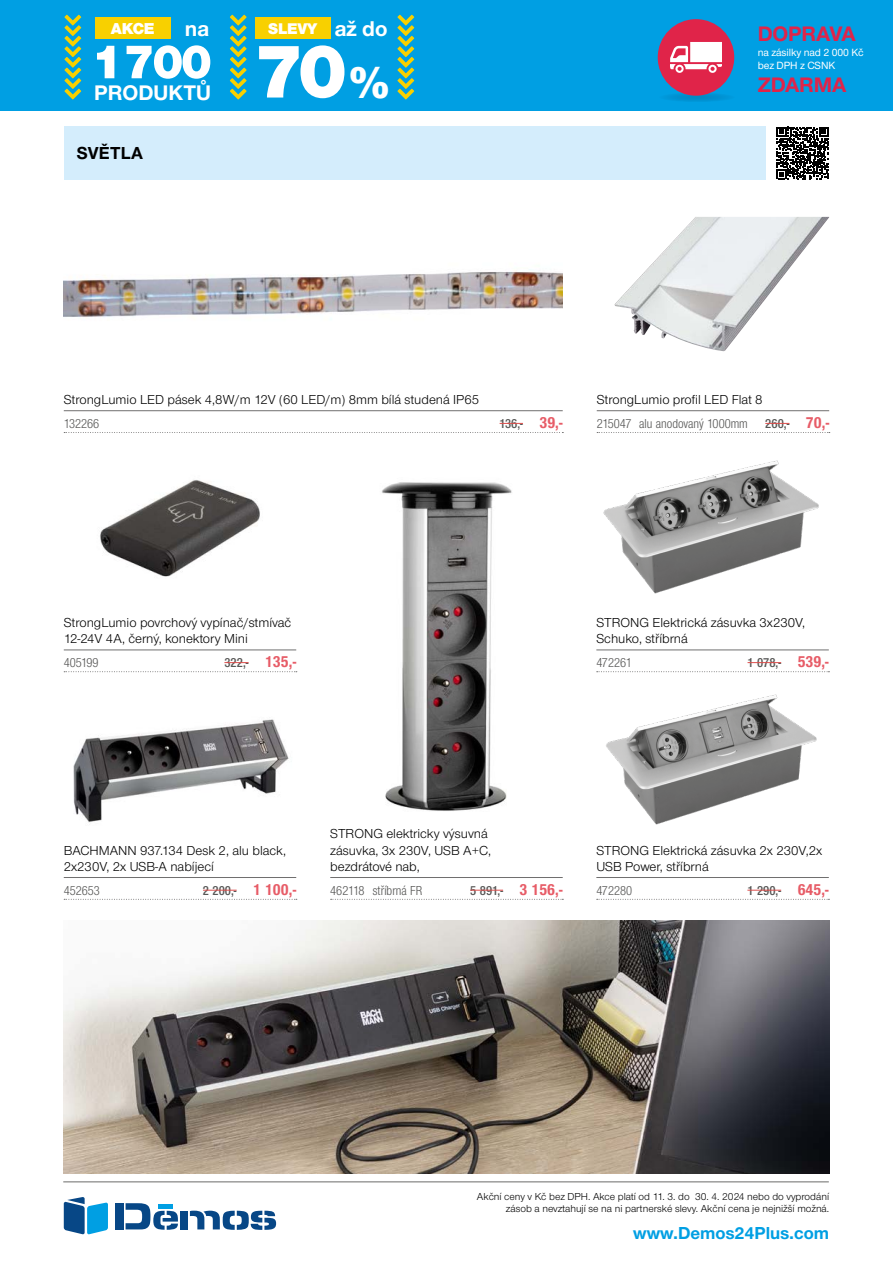
<style>
.page{position:relative;width:893px;height:1263px;background:#fff}
.page>*{position:absolute;margin:0;border:0;box-sizing:border-box;transform-origin:0 0}
.t1{font:900 79.35px "Nimbus Sans Novus TOT";color:#fff}
.t2{font:700 22.2px "Nimbus Sans Novus TOT";color:#fff}
.t3{font:700 21.9px "Nimbus Sans Novus TOT";color:#fff}
.t4{font:700 21.75px "Nimbus Sans Novus TOT";letter-spacing:-.01em;color:#e02449}
.t5{font:700 18px "Nimbus Sans Novus TOT";color:#009fe3}
.t6{font:700 18px "Nimbus Sans Novus TOT";letter-spacing:.015em;color:#000}
.t7{font:900 16.35px "Nimbus Sans Novus TOT";color:#fff}
.t8{font:900 16.05px "Nimbus Sans Novus TOT";letter-spacing:-.015em;color:#fff}
.t9{font:13.5px/16.2px "Nimbus Sans Novus TOT";color:#000}
.t10{font:13.5px "Nimbus Sans Novus TOT Sem Bol Con";color:#575756}
.t11{font:13.5px "Nimbus Sans Novus TOT Reg Con";color:#575756}
.t12{font:500 10.8px/13px "Nimbus Sans Novus TOT";letter-spacing:-.01em;color:#fff}
.t13{font:10.5px/12.6px "Nimbus Sans Novus TOT";color:#000;text-align:right}
.s1{font-size:47.55px}
.s2{font-family:"Nimbus San Nov Con";font-weight:700;font-size:16.5px;color:#e75c67}
</style>
<div class="page">
<img style="left:614px;top:217px;width:215px;height:134px">
<img style="left:100px;top:480px;width:160px;height:97px">
<img style="left:64px;top:269px;width:499px;height:48px">
<img style="left:606px;top:694px;width:211px;height:131px">
<img style="left:73px;top:719px;width:216px;height:104px">
<img style="left:603px;top:460px;width:216px;height:134px">
<img style="left:381px;top:482px;width:131px;height:329px">
<img style="left:64px;top:920px;width:765px;height:253px">
<div style="left:0;top:0;width:893px;height:111px;background:#009fe3"></div>
<hr style="left:63px;top:1181px;width:766px;height:1px;background:#9d9d9c">
<div style="left:115px;top:1203px;width:8px;height:26px;background:#074786"></div>
<svg style="left:126px;top:1203px;width:52px;height:27px"></svg>
<div style="left:181px;top:1211px;width:7px;height:18px;background:#074786"></div>
<svg style="left:190px;top:1211px;width:86px;height:19px"></svg>
<hr style="left:159px;top:1205px;width:14px;height:4px;background:#009fe3">
<svg style="left:64px;top:1197px;width:44px;height:37px"></svg>
<div style="left:659px;top:93px;width:76px;height:9px;background:#0092d2;border-radius:50%"></div>
<div style="left:658px;top:19px;width:76px;height:77px;background:#e02449;border-radius:50%"></div>
<svg style="left:670px;top:42px;width:52px;height:31px"></svg>
<svg style="left:97px;top:45px;width:113px;height:34px"></svg>
<div style="left:95px;top:18px;width:76px;height:21px;background:#f8d000"></div>
<div style="left:255px;top:18px;width:76px;height:21px;background:#f8d000"></div>
<svg style="left:230px;top:15px;width:17px;height:85px"></svg>
<svg style="left:64px;top:15px;width:17px;height:85px"></svg>
<svg style="left:397px;top:15px;width:17px;height:85px"></svg>
<hr style="left:597px;top:410px;width:232px;height:1px;background:#706f6f">
<svg style="left:597px;top:432px;width:233px;height:1px"></svg>
<svg style="left:765px;top:423px;width:24px;height:1px"></svg>
<hr style="left:64px;top:649px;width:232px;height:1px;background:#706f6f">
<svg style="left:64px;top:671px;width:233px;height:1px"></svg>
<svg style="left:224px;top:662px;width:25px;height:1px"></svg>
<hr style="left:64px;top:410px;width:499px;height:1px;background:#706f6f">
<svg style="left:64px;top:432px;width:499px;height:1px"></svg>
<svg style="left:500px;top:423px;width:23px;height:1px"></svg>
<div style="left:64px;top:126px;width:701px;height:53px;background:#d4edfc"></div>
<svg style="left:776px;top:127px;width:53px;height:52px"></svg>
<hr style="left:596px;top:649px;width:233px;height:1px;background:#706f6f">
<svg style="left:597px;top:671px;width:232px;height:1px"></svg>
<hr style="left:747px;top:662px;width:34px;height:1px;background:#dd4e4c">
<hr style="left:330px;top:877px;width:233px;height:1px;background:#706f6f">
<svg style="left:331px;top:899px;width:232px;height:1px"></svg>
<hr style="left:470px;top:890px;width:33px;height:1px;background:#dd4e4c">
<hr style="left:596px;top:877px;width:233px;height:1px;background:#706f6f">
<svg style="left:597px;top:899px;width:232px;height:1px"></svg>
<hr style="left:747px;top:890px;width:34px;height:1px;background:#dd4e4c">
<hr style="left:64px;top:877px;width:232px;height:1px;background:#706f6f">
<svg style="left:64px;top:899px;width:233px;height:1px"></svg>
<hr style="left:203px;top:890px;width:34px;height:1px;background:#dd4e4c">
<h2 class="t2" style="left:185px;top:15px;width:26px">na</h2>
<h2 class="t2" style="left:335px;top:15px;width:54px">až do</h2>
<h1 class="t1" style="left:255px;top:25px;width:136px">70<span class="s1">%</span></h1>
<p class="t7" style="left:111px;top:19px;width:45px">AKCE</p>
<p class="t8" style="left:268px;top:19px;width:51px">SLEVY</p>
<h3 class="t3" style="left:94px;top:80px;width:118px">PRODUKTŮ</h3>
<h3 class="t6" style="left:77px;top:142px;width:68px">SVĚTLA</h3>
<h3 class="t4" style="left:758px;top:21px;width:99px">DOPRAVA</h3>
<p class="t12" style="left:758px;top:46px;width:107px">na zásilky nad 2 000 Kč bez DPH z CSNK</p>
<h3 class="t4" style="left:758px;top:72px;width:90px">ZDARMA</h3>
<p class="t9" style="left:64px;top:391px;width:417px">StrongLumio LED pásek 4,8W/m 12V (60 LED/m) 8mm bílá studená IP65</p>
<p class="t11" style="left:64px;top:416px;width:37px">132266</p>
<p class="t10" style="left:500px;top:416px;width:65px">136,- <span class="s2">39,-</span></p>
<p class="t9" style="left:597px;top:391px;width:167px">StrongLumio profil LED Flat 8</p>
<p class="t11" style="left:597px;top:416px;width:153px">215047 alu anodovaný 1000mm</p>
<p class="t10" style="left:765px;top:416px;width:65px">260,- <span class="s2">70,-</span></p>
<p class="t9" style="left:64px;top:614px;width:229px">StrongLumio povrchový vypínač/stmívač<br>12-24V 4A, černý, konektory Mini</p>
<p class="t11" style="left:64px;top:655px;width:36px">405199</p>
<p class="t10" style="left:224px;top:655px;width:73px">322,- <span class="s2">135,-</span></p>
<p class="t9" style="left:596px;top:614px;width:210px">STRONG Elektrická zásuvka 3x230V,<br>Schuko, stříbrná</p>
<p class="t11" style="left:596px;top:655px;width:37px">472261</p>
<p class="t10" style="left:747px;top:655px;width:83px">1 078,- <span class="s2">539,-</span></p>
<p class="t9" style="left:64px;top:842px;width:224px">BACHMANN 937.134 Desk 2, alu black,<br>2x230V, 2x USB-A nabíjecí</p>
<p class="t11" style="left:64px;top:883px;width:38px">452653</p>
<p class="t10" style="left:203px;top:882px;width:95px">2 200,- <span class="s2">1 100,-</span></p>
<p class="t9" style="left:330px;top:826px;width:162px">STRONG elektricky výsuvná zásuvka, 3x 230V, USB A+C, bezdrátové nab,</p>
<p class="t11" style="left:330px;top:883px;width:94px">462118 stříbrná FR</p>
<p class="t10" style="left:470px;top:882px;width:94px">5 891,- <span class="s2">3 156,-</span></p>
<p class="t9" style="left:596px;top:842px;width:227px">STRONG Elektrická zásuvka 2x 230V,2x<br>USB Power, stříbrná</p>
<p class="t11" style="left:596px;top:883px;width:37px">472280</p>
<p class="t10" style="left:747px;top:882px;width:83px">1 290,- <span class="s2">645,-</span></p>
<p class="t13" style="left:477px;top:1190px;width:354px">Akční ceny v Kč bez DPH. Akce platí od 11. 3. do 30. 4. 2024 nebo do vyprodání zásob a nevztahují se na ni partnerské slevy. Akční cena je nejnižší možná.</p>
<h3 class="t5" style="left:633px;top:1222px;width:197px">www.Demos24Plus.com</h3>
</div>
